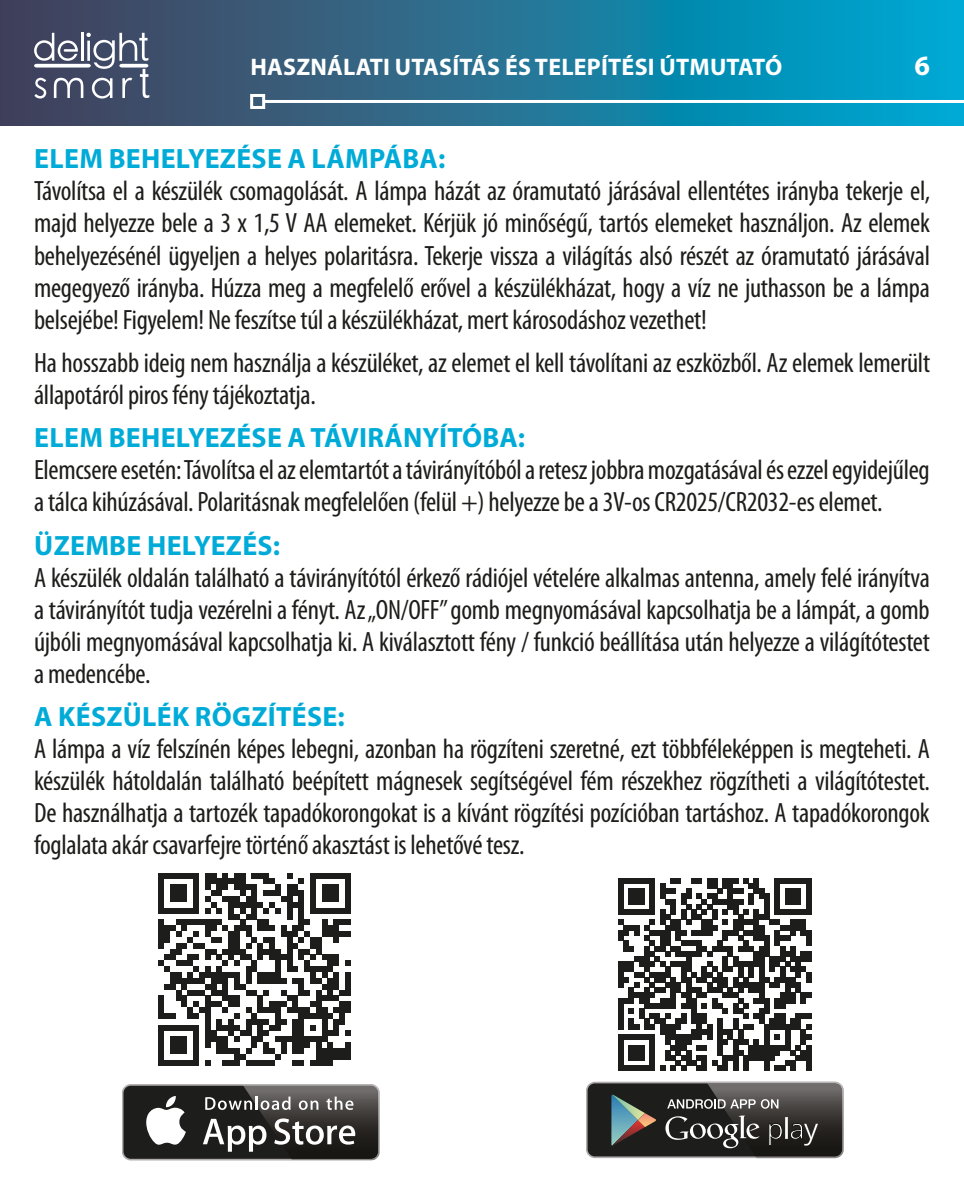
<style>
.page{position:relative;width:964px;height:1191px;background:#fff}
.page>*{position:absolute;margin:0;border:0;box-sizing:border-box;transform-origin:0 0}
.t1{font:condensed 28px/32px "Myriad Pro";letter-spacing:-.01em;color:#1d1d1b;text-align:justify}
.t2{font:700 28px "Myriad Pro";letter-spacing:.01em;color:#00abd8}
.t3{font:700 28px "Myriad Pro";color:#fff}
.t4{font:700 24px "Myriad Pro";letter-spacing:.01em;color:#fff}
</style>
<div class="page">
<svg style="left:0;top:0;width:964px;height:125px;background:#207597"></svg>
<svg style="left:34px;top:33px;width:115px;height:65px"></svg>
<hr style="left:264px;top:100px;width:700px;height:3px;background:#fff">
<div style="left:250px;top:94px;width:15px;height:15px;border:3px solid #fff"></div>
<svg style="left:158px;top:873px;width:193px;height:192px"></svg>
<svg style="left:618px;top:878px;width:193px;height:193px"></svg>
<svg style="left:122px;top:1084px;width:257px;height:76px"></svg>
<div style="left:123px;top:1085px;width:255px;height:73px;background:#1d1d1b;border-radius:7px"></div>
<svg style="left:146px;top:1096px;width:40px;height:48px"></svg>
<img style="left:242px;top:1084px;width:137px;height:76px">
<img style="left:243px;top:1085px;width:135px;height:73px">
<svg style="left:203px;top:1118px;width:63px;height:33px"></svg>
<svg style="left:274px;top:1118px;width:81px;height:26px"></svg>
<svg style="left:205px;top:1096px;width:85px;height:14px"></svg>
<svg style="left:299px;top:1100px;width:9px;height:10px"></svg>
<svg style="left:301px;top:1100px;width:17px;height:9px"></svg>
<svg style="left:326px;top:1096px;width:27px;height:14px"></svg>
<svg style="left:586px;top:1081px;width:257px;height:77px"></svg>
<div style="left:587px;top:1083px;width:255px;height:73px;background:#1d1d1b;border-radius:7px"></div>
<img style="left:706px;top:1081px;width:137px;height:77px">
<img style="left:707px;top:1083px;width:135px;height:73px">
<svg style="left:611px;top:1094px;width:45px;height:51px"></svg>
<svg style="left:769px;top:1123px;width:13px;height:22px"></svg>
<hr style="left:785px;top:1117px;width:2px;height:22px;background:#13120e">
<svg style="left:790px;top:1123px;width:28px;height:22px"></svg>
<svg style="left:665px;top:1115px;width:95px;height:33px"></svg>
<svg style="left:667px;top:1099px;width:36px;height:9px"></svg>
<svg style="left:704px;top:1099px;width:9px;height:9px"></svg>
<div style="left:705px;top:1100px;width:6px;height:7px;background:#1d1d1b;border-radius:50%"></div>
<svg style="left:714px;top:1099px;width:42px;height:9px"></svg>
<svg style="left:761px;top:1099px;width:8px;height:9px"></svg>
<div style="left:762px;top:1100px;width:6px;height:7px;background:#504c4a;border-radius:50%"></div>
<svg style="left:771px;top:1099px;width:7px;height:9px"></svg>
<p class="t4" style="left:250px;top:51px;width:533px">HASZNÁLATI UTASÍTÁS ÉS TELEPÍTÉSI ÚTMUTATÓ</p>
<p class="t3" style="left:914px;top:48px;width:17px">6</p>
<p class="t2" style="left:34px;top:141px;width:412px">ELEM BEHELYEZÉSE A LÁMPÁBA:</p>
<p class="t1" style="left:34px;top:175px;width:897px">Távolítsa el a készülék csomagolását. A lámpa házát az óramutató járásával ellentétes irányba tekerje el, majd helyezze bele a 3 x 1,5 V AA elemeket. Kérjük jó minőségű, tartós elemeket használjon. Az elemek behelyezésénél ügyeljen a helyes polaritásra. Tekerje vissza a világítás alsó részét az óramutató járásával megegyező irányba. Húzza meg a megfelelő erővel a készülékházat, hogy a víz ne juthasson be a lámpa belsejébe! Figyelem! Ne feszítse túl a készülékházat, mert károsodáshoz vezethet!</p>
<p class="t1" style="left:34px;top:346px;width:897px">Ha hosszabb ideig nem használja a készüléket, az elemet el kell távolítani az eszközből. Az elemek lemerült állapotáról piros fény tájékoztatja.</p>
<p class="t2" style="left:34px;top:419px;width:492px">ELEM BEHELYEZÉSE A TÁVIRÁNYÍTÓBA:</p>
<p class="t1" style="left:34px;top:454px;width:897px">Elemcsere esetén: Távolítsa el az elemtartót a távirányítóból a retesz jobbra mozgatásával és ezzel egyidejűleg a tálca kihúzásával. Polaritásnak megfelelően (felül +) helyezze be a 3V-os CR2025/CR2032-es elemet.</p>
<p class="t2" style="left:34px;top:527px;width:247px">ÜZEMBE HELYEZÉS:</p>
<p class="t1" style="left:34px;top:561px;width:897px">A készülék oldalán található a távirányítótól érkező rádiójel vételére alkalmas antenna, amely felé irányítva a távirányítót tudja vezérelni a fényt. Az „ON/OFF” gomb megnyomásával kapcsolhatja be a lámpát, a gomb újbóli megnyomásával kapcsolhatja ki. A kiválasztott fény / funkció beállítása után helyezze a világítótestet a medencébe.</p>
<p class="t2" style="left:34px;top:698px;width:312px">A KÉSZÜLÉK RÖGZÍTÉSE:</p>
<p class="t1" style="left:34px;top:732px;width:897px">A lámpa a víz felszínén képes lebegni, azonban ha rögzíteni szeretné, ezt többféleképpen is megteheti. A készülék hátoldalán található beépített mágnesek segítségével fém részekhez rögzítheti a világítótestet.<br>De használhatja a tartozék tapadókorongokat is a kívánt rögzítési pozícióban tartáshoz. A tapadókorongok foglalata akár csavarfejre történő akasztást is lehetővé tesz.</p>
</div>
